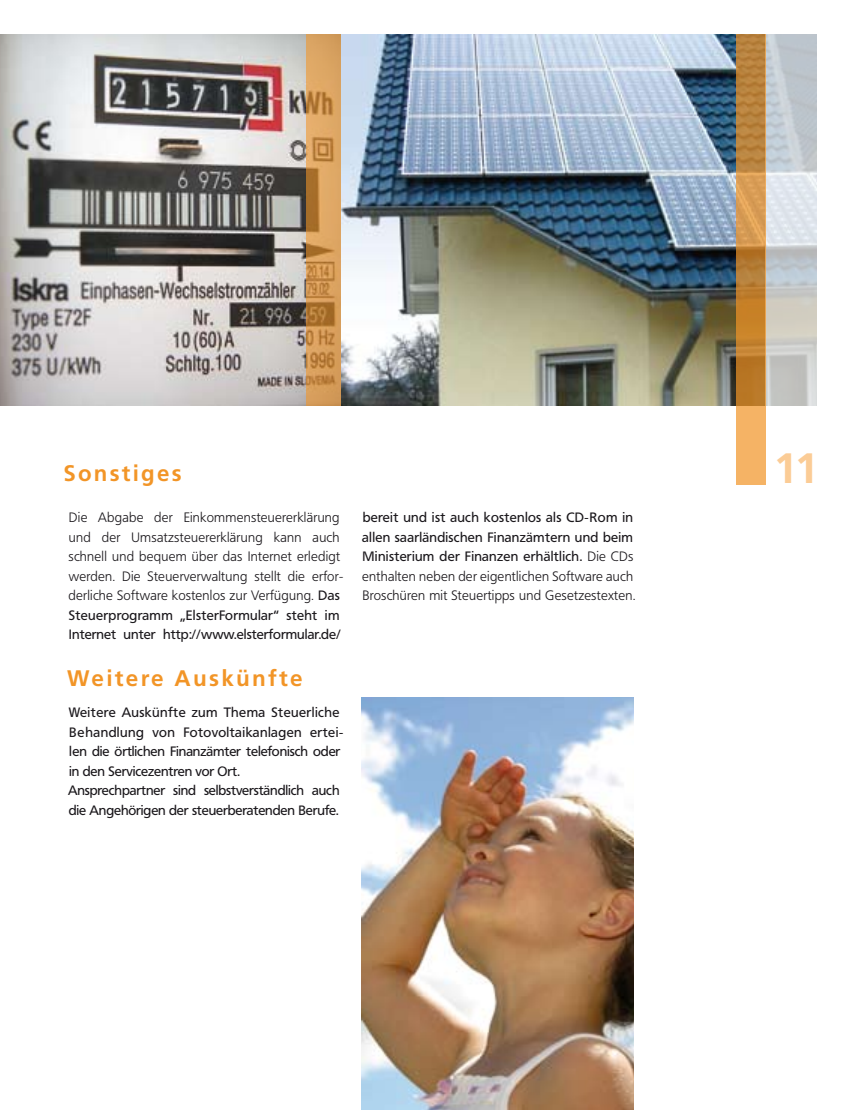
<style>
.page{position:relative;width:851px;height:1110px;background:#fff}
.page>*{position:absolute;margin:0;border:0;box-sizing:border-box;transform-origin:0 0}
.t1{font:700 42px "Frutiger BQ";color:#fbcc96}
.t2{font:700 22.5px "Frutiger";letter-spacing:.1em;color:#f29527}
.t3{font:300 13.5px/19.5px "Frutiger BQ";letter-spacing:.02em;color:#1a171b}
.t4{font:13.5px/19.5px "Frutiger BQ";letter-spacing:-.01em;color:#1a171b}
.t5{font:13.5px/19.5px "Frutiger BQ";letter-spacing:.02em;color:#1a171b}
.s1{font-weight:400}
.s2{font-weight:300}
</style>
<div class="page">
<img style="left:102px;top:34px;width:634px;height:371px">
<img style="left:361px;top:698px;width:273px;height:412px">
<svg style="left:0;top:34px;width:102px;height:372px;background:#afafae"></svg>
<img style="left:0;top:34px;width:2px;height:371px">
<svg style="left:306px;top:34px;width:34px;height:371px;background:#cf9654"></svg>
<svg style="left:765px;top:34px;width:51px;height:371px;background:#cacecf"></svg>
<svg style="left:736px;top:34px;width:29px;height:451px;background:#ca8d41"></svg>
<p class="t2" style="left:63px;top:460px;width:120px">Sonstiges</p>
<p class="t3" style="left:68px;top:508px;width:276px">Die Abgabe der Einkommensteuererklärung und der Umsatzsteuererklärung kann auch schnell und bequem über das Internet erledigt werden. Die Steuerverwaltung stellt die erfor&shy;derliche Software kostenlos zur Verfügung. <span class="s1">Das Steuerprogramm „ElsterFormular“ steht im Internet unter http://www.elsterformular.de/</span></p>
<p class="t2" style="left:67px;top:665px;width:237px">Weitere Auskünfte</p>
<p class="t4" style="left:68px;top:703px;width:277px">Weitere Auskünfte zum Thema Steuerliche Behandlung von Fotovoltaikanlagen ertei&shy;len die örtlichen Finanzämter telefonisch oder in den Servicezentren vor Ort.<br>Ansprechpartner sind selbstverständlich auch die Angehörigen der steuerberatenden Berufe.</p>
<p class="t5" style="left:362px;top:508px;width:275px">bereit und ist auch kostenlos als CD-Rom in allen saarländischen Finanzämtern und beim Ministerium der Finanzen erhältlich. <span class="s2">Die CDs enthalten neben der eigentlichen Software auch Broschüren mit Steuertipps und Gesetzestexten.</span></p>
<p class="t1" style="left:774px;top:443px;width:46px">11</p>
</div>
